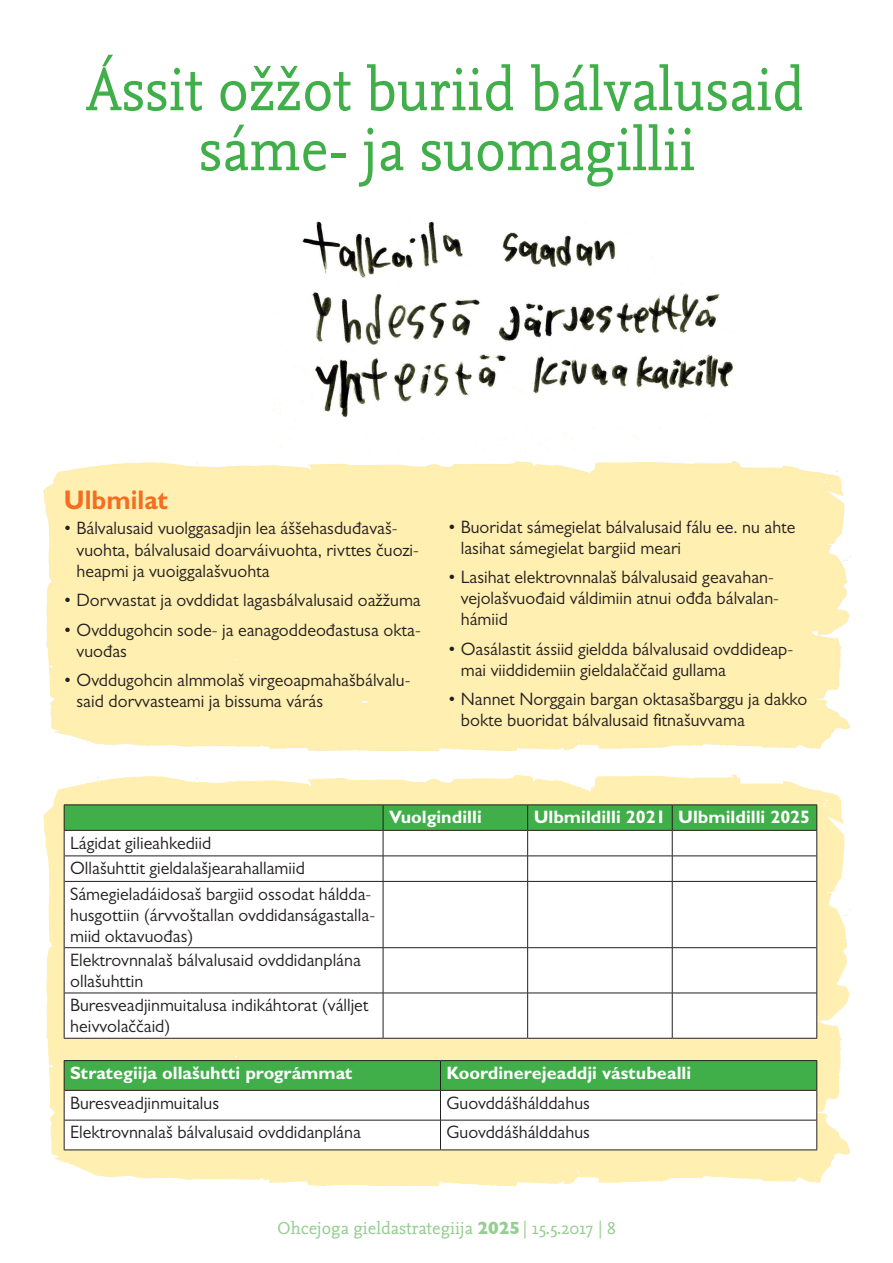
<style>
.page{position:relative;width:893px;height:1263px;background:#fff}
.page>*{position:absolute;margin:0;border:0;box-sizing:border-box;transform-origin:0 0}
.t1{font:63px/60px "Nexus Mix Pro";color:#40ae49;text-align:center;scale:.94 1}
.t2{font:700 27px "Gill Sans MT Pro";color:#f36e21;scale:.94 1}
.t3{font:18px/21px "Gill Sans MT Pro";color:#231f20}
.t4{font:700 18px "Gill Sans MT Pro";color:#fff}
.t5{font:18px "Nexus Mix Pro";color:#95ce90}
.s1{font-family:"Gill Sans";font-weight:700}
</style>
<div class="page">
<img style="left:43px;top:774px;width:807px;height:411px">
<svg style="left:65px;top:882px;width:751px;height:156px"></svg>
<hr style="left:64px;top:881px;width:1px;height:67px;background:#231f20">
<hr style="left:816px;top:881px;width:1px;height:67px;background:#231f20">
<hr style="left:64px;top:948px;width:1px;height:45px;background:#231f20">
<hr style="left:816px;top:948px;width:1px;height:45px;background:#231f20">
<hr style="left:64px;top:993px;width:1px;height:45px;background:#231f20">
<hr style="left:816px;top:993px;width:1px;height:45px;background:#231f20">
<hr style="left:64px;top:1038px;width:319px;height:1px;background:#231f20">
<hr style="left:383px;top:1038px;width:145px;height:1px;background:#231f20">
<hr style="left:528px;top:1038px;width:144px;height:1px;background:#231f20">
<hr style="left:672px;top:1038px;width:145px;height:1px;background:#231f20">
<hr style="left:65px;top:881px;width:318px;height:1px;background:#231f20">
<hr style="left:383px;top:881px;width:145px;height:1px;background:#231f20">
<hr style="left:383px;top:881px;width:1px;height:66px;background:#231f20">
<hr style="left:528px;top:881px;width:144px;height:1px;background:#231f20">
<hr style="left:527px;top:881px;width:1px;height:66px;background:#231f20">
<hr style="left:672px;top:881px;width:144px;height:1px;background:#231f20">
<hr style="left:672px;top:881px;width:1px;height:66px;background:#231f20">
<hr style="left:65px;top:947px;width:318px;height:1px;background:#231f20">
<hr style="left:383px;top:947px;width:145px;height:1px;background:#231f20">
<hr style="left:383px;top:948px;width:1px;height:45px;background:#231f20">
<hr style="left:528px;top:947px;width:144px;height:1px;background:#231f20">
<hr style="left:527px;top:948px;width:1px;height:45px;background:#231f20">
<hr style="left:672px;top:947px;width:144px;height:1px;background:#231f20">
<hr style="left:672px;top:948px;width:1px;height:45px;background:#231f20">
<hr style="left:65px;top:993px;width:318px;height:1px;background:#231f20">
<hr style="left:383px;top:993px;width:145px;height:1px;background:#231f20">
<hr style="left:383px;top:993px;width:1px;height:45px;background:#231f20">
<hr style="left:528px;top:993px;width:144px;height:1px;background:#231f20">
<hr style="left:527px;top:993px;width:1px;height:45px;background:#231f20">
<hr style="left:672px;top:993px;width:144px;height:1px;background:#231f20">
<hr style="left:672px;top:993px;width:1px;height:45px;background:#231f20">
<hr style="left:64px;top:804px;width:319px;height:1px;background:#231f20">
<hr style="left:383px;top:804px;width:145px;height:1px;background:#231f20">
<hr style="left:528px;top:804px;width:144px;height:1px;background:#231f20">
<hr style="left:672px;top:804px;width:145px;height:1px;background:#231f20">
<svg style="left:64px;top:805px;width:753px;height:76px"></svg>
<svg style="left:65px;top:1091px;width:751px;height:58px"></svg>
<hr style="left:64px;top:1090px;width:1px;height:30px;background:#231f20">
<hr style="left:816px;top:1090px;width:1px;height:30px;background:#231f20">
<svg style="left:64px;top:1120px;width:1px;height:29px"></svg>
<svg style="left:816px;top:1120px;width:1px;height:29px"></svg>
<hr style="left:64px;top:1149px;width:376px;height:1px;background:#231f20">
<hr style="left:440px;top:1149px;width:377px;height:1px;background:#231f20">
<hr style="left:440px;top:1090px;width:1px;height:30px;background:#231f20">
<hr style="left:65px;top:1120px;width:375px;height:1px;background:#231f20">
<hr style="left:440px;top:1120px;width:376px;height:1px;background:#231f20">
<svg style="left:440px;top:1120px;width:1px;height:29px"></svg>
<svg style="left:64px;top:1060px;width:753px;height:30px;background:#3fa847"></svg>
<hr style="left:65px;top:1090px;width:375px;height:1px;background:#231f20">
<hr style="left:440px;top:1090px;width:376px;height:1px;background:#231f20">
<img style="left:280px;top:221px;width:453px;height:231px">
<h1 class="t1" style="left:86px;top:56px;width:766px">Ássit ožžot buriid bálvalusaid sáme- ja suomagillii</h1>
<h2 class="t2" style="left:64px;top:483px;width:113px">Ulbmilat</h2>
<p class="t3" style="left:77px;top:518px;width:344px;text-indent:-13px">• Bálvalusaid vuolggasadjin lea áššehasduđavaš&shy;vuohta, bálvalusaid doarváivuohta, rivttes čuozi&shy;heapmi ja vuoiggalašvuohta</p>
<p class="t3" style="left:64px;top:589px;width:359px">• Dorvvastat ja ovddidat lagasbálvalusaid oažžuma</p>
<p class="t3" style="left:77px;top:619px;width:346px;text-indent:-13px">• Ovddugohcin sode- ja eanagoddeođastusa okta&shy;vuođas</p>
<p class="t3" style="left:77px;top:669px;width:335px;text-indent:-13px">• Ovddugohcin almmolaš virgeoapmahašbálvalu&shy;said dorvvasteami ja bissuma várás</p>
<p class="t3" style="left:461px;top:516px;width:336px;text-indent:-13px">• Buoridat sámegielat bálvalusaid fálu ee. nu ahte lasihat sámegielat bargiid meari</p>
<p class="t3" style="left:461px;top:566px;width:320px;text-indent:-13px">• Lasihat elektrovnnalaš bálvalusaid geavahan&shy;vejolašvuođaid váldimiin atnui ođđa bálvalan&shy;hámiid</p>
<p class="t3" style="left:461px;top:638px;width:334px;text-indent:-13px">• Oasálastit ássiid gieldda bálvalusaid ovddideap&shy;mai viiddidemiin gieldalaččaid gullama</p>
<p class="t3" style="left:461px;top:688px;width:348px;text-indent:-13px">• Nannet Norggain bargan oktasašbarggu ja dakko bokte buoridat bálvalusaid fitnašuvvama</p>
<p class="t4" style="left:389px;top:806px;width:94px">Vuolgindilli</p>
<p class="t4" style="left:534px;top:806px;width:278px">Ulbmildilli 2021 Ulbmildilli 2025</p>
<p class="t3" style="left:70px;top:830px;width:303px;line-height:25.5px">Lágidat gilieahkediid<br>Ollašuhttit gieldalašjearahallamiid<br>Sámegieladáidosaš bargiid ossodat háldda-</p>
<p class="t3" style="left:70px;top:904px;width:306px">husgottiin (árvvoštallan ovddidanságastalla&shy;miid oktavuođas)</p>
<p class="t3" style="left:70px;top:949px;width:292px">Elektrovnnalaš bálvalusaid ovddidanplána ollašuhttin</p>
<p class="t3" style="left:70px;top:994px;width:300px">Buresveadjinmuitalusa indikáhtorat (válljet heivvolaččaid)</p>
<p class="t4" style="left:70px;top:1062px;width:284px">Strategiija ollašuhtti prográmmat</p>
<p class="t4" style="left:446px;top:1062px;width:246px">Koordinerejeaddji vástubealli</p>
<p class="t3" style="left:70px;top:1092px;width:150px">Buresveadjinmuitalus</p>
<p class="t3" style="left:446px;top:1092px;width:145px">Guovddášhálddahus</p>
<p class="t3" style="left:70px;top:1122px;width:292px">Elektrovnnalaš bálvalusaid ovddidanplána</p>
<p class="t3" style="left:446px;top:1122px;width:145px">Guovddášhálddahus</p>
<p class="t5" style="left:277px;top:1214px;width:340px">Ohcejoga gieldastrategiija <span class="s1">2025</span>| 15.5.2017 | 8</p>
</div>
